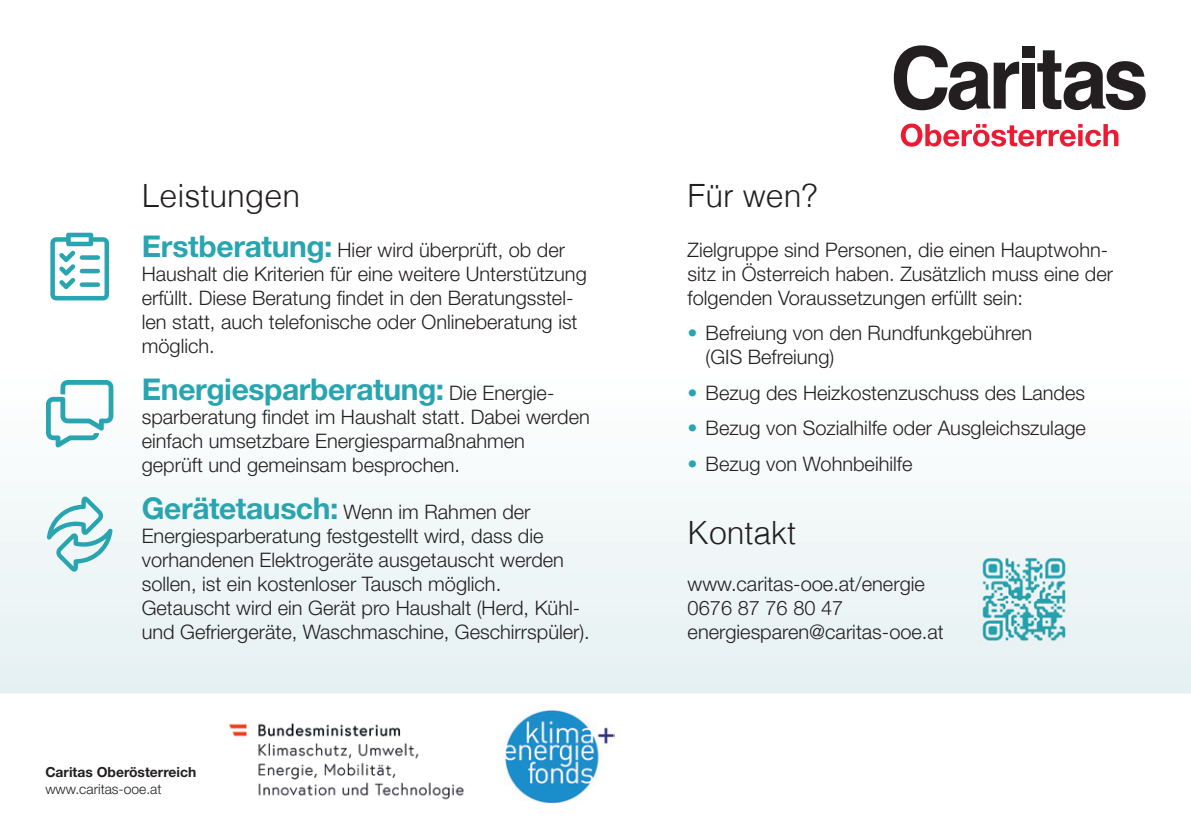
<style>
.page{position:relative;width:1191px;height:840px;background:#fff}
.page>*{position:absolute;margin:0;border:0;box-sizing:border-box;transform-origin:0 0}
.t1{font:300 32px "Helvetica";color:#231f20}
.t2{font:700 30px "Helvetica Neue LT Std";letter-spacing:-.015em;color:#28a5b0}
.t3{font:300 20px/24px "Helvetica Neue LT Std";color:#231f20}
.t4{font:700 13.8px "Helvetica Neue LT Std";color:#231f20}
.t5{font:300 13.8px "Helvetica Neue LT Std";color:#231f20}
.s1{font-weight:700;font-size:30px;color:#28a5b0}
.s2{font-weight:300;font-size:20px;color:#231f20}
.s3{color:#28a5b0}
</style>
<div class="page">
<svg style="left:0;top:385px;width:1191px;height:308px"></svg>
<div style="left:1022px;top:46px;width:12px;height:11px;background:#231f20"></div>
<div style="left:1022px;top:63px;width:12px;height:45px;background:#231f20"></div>
<svg style="left:1037px;top:50px;width:108px;height:60px"></svg>
<svg style="left:893px;top:45px;width:126px;height:65px"></svg>
<svg style="left:900px;top:123px;width:218px;height:24px"></svg>
<img style="left:228px;top:723px;width:236px;height:77px">
<img style="left:504px;top:710px;width:110px;height:93px">
<svg style="left:50px;top:232px;width:59px;height:68px"></svg>
<svg style="left:47px;top:496px;width:66px;height:75px"></svg>
<svg style="left:46px;top:380px;width:67px;height:67px"></svg>
<img style="left:978px;top:552px;width:92px;height:93px">
<h1 class="t1" style="left:142px;top:168px;width:160px">Leistungen</h1>
<p class="t3" style="left:142px;top:237px;width:446px"><span class="s1">Erstberatung:</span> Hier wird überprüft, ob der Haushalt die Kriterien für eine weitere Unterstützung erfüllt. Diese Beratung findet in den Beratungsstel&shy;len statt, auch telefonische oder Onlineberatung ist möglich.</p>
<h2 class="t2" style="left:142px;top:370px;width:414px">Energiesparberatung: <span class="s2">Die Energie-</span></h2>
<p class="t3" style="left:142px;top:404px;width:449px">sparberatung findet im Haushalt statt. Dabei werden einfach umsetzbare Energiesparmaßnahmen geprüft und gemeinsam besprochen.</p>
<p class="t3" style="left:142px;top:499px;width:449px"><span class="s1">Gerätetausch:</span> Wenn im Rahmen der Energie sparberatung festgestellt wird, dass die vorhandenen Elektrogeräte ausgetauscht werden sollen, ist ein kostenloser Tausch möglich.<br>Getauscht wird ein Gerät pro Haushalt (Herd, Kühl&shy;und Gefriergeräte, Waschmaschine, Geschirrspüler).</p>
<p class="t4" style="left:45px;top:763px;width:152px">Caritas Oberösterreich</p>
<p class="t5" style="left:45px;top:780px;width:118px">www.caritas-ooe.at</p>
<h1 class="t1" style="left:687px;top:168px;width:131px">Für wen?</h1>
<p class="t3" style="left:687px;top:237px;width:427px">Zielgruppe sind Personen, die einen Hauptwohn&shy;sitz in Österreich haben. Zusätzlich muss eine der folgenden Voraussetzungen erfüllt sein:</p>
<p class="t3" style="left:705px;top:320px;width:328px;text-indent:-18px"><span class="s3">•</span> Befreiung von den Rundfunkgebühren (GIS Befreiung)</p>
<p class="t3" style="left:687px;top:380px;width:399px"><span class="s3">•</span> Bezug des Heizkostenzuschuss des Landes</p>
<p class="t3" style="left:687px;top:415px;width:400px"><span class="s3">•</span> Bezug von Sozialhilfe oder Aus gleichszulage</p>
<p class="t3" style="left:687px;top:450px;width:226px"><span class="s3">•</span> Bezug von Wohnbeihilfe</p>
<h1 class="t1" style="left:687px;top:505px;width:110px">Kontakt</h1>
<p class="t3" style="left:687px;top:571px;width:258px">www.caritas-ooe.at/energie<br>0676 87 76 80 47 energiesparen@caritas-ooe.at</p>
</div>
